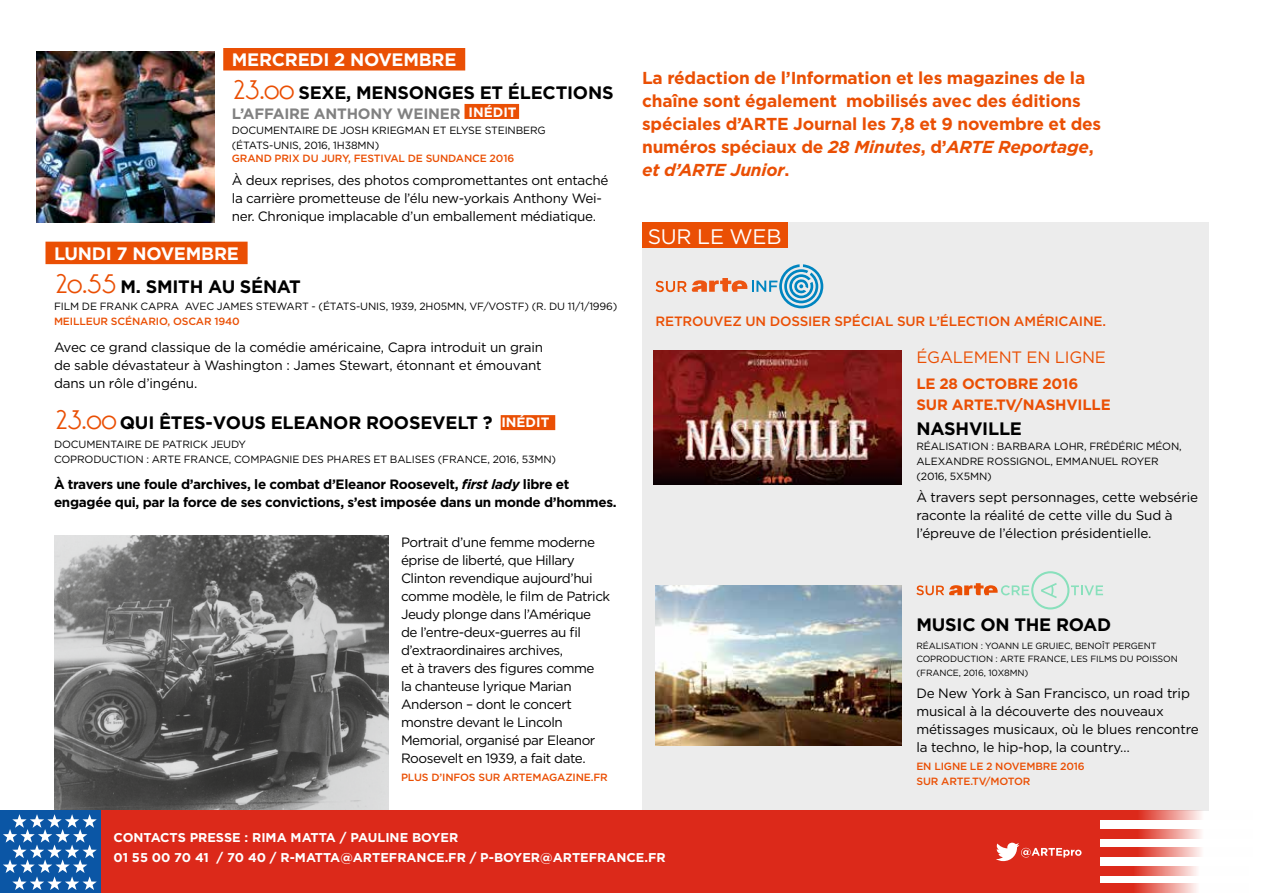
<style>
.page{position:relative;width:1263px;height:893px;background:#fff}
.page>*{position:absolute;margin:0;border:0;box-sizing:border-box;transform-origin:0 0}
.t1{font:21px "Gotham";letter-spacing:-.01em;color:#fff}
.t2{font:700 18px/33.6px "Gotham";letter-spacing:-.01em;color:#000}
.t3{font:700 18px/33.6px "Gotham";letter-spacing:-.01em;color:#fff}
.t4{font:700 17.25px/23.1px "Gotham";letter-spacing:-.01em;color:#ea4f04}
.t5{font:16.5px "Gotham";letter-spacing:-.01em;color:#ea4f04}
.t6{font:700 15px/21px "Gotham";letter-spacing:-.01em;color:#ea4f04}
.t7{font:700 15px "Gotham";letter-spacing:-.01em;color:#818181}
.t8{font:13.5px/18px "Gotham";letter-spacing:-.025em;color:#000}
.t9{font:700 13.5px/18px "Gotham";letter-spacing:-.02em;color:#000}
.t10{font:500 13.5px "Gotham";letter-spacing:-.01em;color:#ea4f04}
.t11{font:700 12.75px/20.2px "Gotham";color:#fff}
.t12{font:10.5px/15px "Gotham";letter-spacing:-.01em;color:#000}
.t13{font:500 10.5px/15px "Gotham";letter-spacing:-.01em;color:#ea4f04}
.t14{font:9px/13.5px "Gotham";letter-spacing:-.01em;color:#000}
.s1{color:#fff}
.s2{font-family:"Oksana MOD";font-weight:400;font-size:25.5px;color:#ea4f04}
.s3{font-size:13.5px;color:#fff}
.s4{color:#000}
.s5{font-style:italic}
</style>
<div class="page">
<div style="left:642px;top:223px;width:567px;height:588px;background:#ececec"></div>
<div style="left:45px;top:242px;width:203px;height:22px;background:#ea4f04"></div>
<img style="left:54px;top:536px;width:334px;height:275px">
<div style="left:501px;top:415px;width:54px;height:15px;background:#ea4f04"></div>
<div style="left:223px;top:48px;width:242px;height:23px;background:#ea4f04"></div>
<div style="left:464px;top:104px;width:55px;height:15px;background:#ea4f04"></div>
<img style="left:36px;top:51px;width:179px;height:172px">
<div style="left:0;top:811px;width:1099px;height:82px;background:#dc291a"></div>
<div style="left:642px;top:223px;width:145px;height:25px;background:#ea4f04"></div>
<svg style="left:916px;top:571px;width:187px;height:38px"></svg>
<img style="left:656px;top:585px;width:245px;height:161px">
<img style="left:654px;top:350px;width:247px;height:135px">
<svg style="left:656px;top:264px;width:167px;height:44px"></svg>
<div style="left:0;top:811px;width:100px;height:82px;background:#0b56a5"></div>
<svg style="left:3px;top:814px;width:94px;height:76px"></svg>
<svg style="left:1099px;top:811px;width:102px;height:9px"></svg>
<svg style="left:1099px;top:829px;width:102px;height:9px"></svg>
<svg style="left:1081px;top:847px;width:120px;height:10px"></svg>
<svg style="left:1099px;top:866px;width:98px;height:9px"></svg>
<svg style="left:1099px;top:884px;width:98px;height:9px"></svg>
<svg style="left:996px;top:843px;width:85px;height:18px"></svg>
<h2 class="t2" style="left:232px;top:43px;width:383px"><span class="s1">MERCREDI 2 NOVEMBRE<br></span><span class="s2">23.00</span> SEXE, MENSONGES ET ÉLECTIONS</h2>
<p class="t7" style="left:232px;top:104px;width:286px">L’AFFAIRE ANTHONY WEINER <span class="s3">INÉDIT</span></p>
<p class="t12" style="left:232px;top:122px;width:316px">DOCUMENTAIRE DE JOSH KRIEGMAN ET ELYSE STEINBERG (ÉTATS-UNIS, 2016, 1H38MN)</p>
<p class="t13" style="left:232px;top:151px;width:284px">GRAND PRIX DU JURY, FESTIVAL DE SUNDANCE 2016</p>
<p class="t8" style="left:232px;top:171px;width:378px">À deux reprises, des photos compromettantes ont entaché la carrière prometteuse de l’élu new-yorkais Anthony Wei&shy;ner. Chronique implacable d’un emballement médiatique.</p>
<h2 class="t3" style="left:54px;top:236px;width:248px">LUNDI 7 NOVEMBRE<br><span class="s2">20.55</span> <span class="s4">M. SMITH AU SÉNAT</span></h2>
<p class="t12" style="left:54px;top:299px;width:565px">FILM DE FRANK CAPRA AVEC JAMES STEWART - (ÉTATS-UNIS, 1939, 2H05MN, VF/VOSTF) (R. DU 11/1/1996)</p>
<p class="t13" style="left:54px;top:314px;width:187px">MEILLEUR SCÉNARIO, OSCAR 1940</p>
<p class="t8" style="left:54px;top:338px;width:491px;text-align:justify">Avec ce grand classique de la comédie américaine, Capra introduit un grain de sable dévastateur à Washington : James Stewart, étonnant et émouvant dans un rôle d’ingénu.</p>
<h2 class="t2" style="left:54px;top:406px;width:497px"><span class="s2">23.00</span> QUI ÊTES-VOUS ELEANOR ROOSEVELT ? <span class="s3">INÉDIT</span></h2>
<p class="t12" style="left:54px;top:436px;width:504px">DOCUMENTAIRE DE PATRICK JEUDY<br>COPRODUCTION : ARTE FRANCE, COMPAGNIE DES PHARES ET BALISES (FRANCE, 2016, 53MN)</p>
<p class="t9" style="left:54px;top:475px;width:564px">À travers une foule d’archives, le combat d’Eleanor Roosevelt, <span class="s5">first lady</span> libre et engagée qui, par la force de ses convictions, s’est imposée dans un monde d’hommes.</p>
<p class="t8" style="left:401px;top:532px;width:211px">Portrait d’une femme moderne éprise de liberté, que Hillary<br>Clinton revendique aujourd’hui comme modèle, le film de Patrick<br>Jeudy plonge dans l’Amérique de l’entre-deux-guerres au fil d’extraordinaires archives,<br>et à travers des figures comme<br>la chanteuse lyrique Marian<br>Anderson – dont le concert monstre devant le Lincoln<br>Memorial, organisé par Eleanor<br>Roosevelt en 1939, a fait date.</p>
<p class="t13" style="left:401px;top:769px;width:208px">PLUS D’INFOS SUR ARTEMAGAZINE.FR</p>
<p class="t4" style="left:642px;top:66px;width:461px">La rédaction de l’Information et les magazines de la chaîne sont également mobilisés avec des éditions spéciales d’ARTE Journal les 7,8 et 9 novembre et des numéros spéciaux de <span class="s5">28 Minutes</span>, d’<span class="s5">ARTE Reportage</span>, <span class="s5">et d’ARTE Junior</span>.</p>
<h1 class="t1" style="left:648px;top:223px;width:135px">SUR LE WEB</h1>
<p class="t10" style="left:656px;top:312px;width:452px">RETROUVEZ UN DOSSIER SPÉCIAL SUR L’ÉLECTION AMÉRICAINE.</p>
<p class="t5" style="left:916px;top:347px;width:191px">ÉGALEMENT EN LIGNE</p>
<p class="t6" style="left:916px;top:373px;width:196px">LE 28 OCTOBRE 2016<br>SUR ARTE.TV/NASHVILLE</p>
<h2 class="t2" style="left:916px;top:412px;width:107px">NASHVILLE</h2>
<p class="t12" style="left:916px;top:438px;width:267px">RÉALISATION : BARBARA LOHR, FRÉDÉRIC MÉON,<br>ALEXANDRE ROSSIGNOL, EMMANUEL ROYER (2016, 5X5MN)</p>
<p class="t8" style="left:916px;top:488px;width:283px">À travers sept personnages, cette websérie raconte la réalité de cette ville du Sud à l’épreuve de l’élection présidentielle.</p>
<h2 class="t2" style="left:916px;top:608px;width:196px">MUSIC ON THE ROAD</h2>
<p class="t14" style="left:916px;top:639px;width:263px">RÉALISATION : YOANN LE GRUIEC, BENOÎT PERGENT<br>COPRODUCTION : ARTE FRANCE, LES FILMS DU POISSON (FRANCE, 2016, 10X8MN)</p>
<p class="t8" style="left:916px;top:684px;width:284px">De New York à San Francisco, un road trip musical à la découverte des nouveaux métissages musicaux, où le blues rencontre la techno, le hip-hop, la country…</p>
<p class="t13" style="left:916px;top:759px;width:170px">EN LIGNE LE 2 NOVEMBRE 2016<br>SUR ARTE.TV/MOTOR</p>
<p class="t11" style="left:114px;top:827px;width:554px">CONTACTS PRESSE : RIMA MATTA / PAULINE BOYER<br>01 55 00 70 41 / 70 40 / R-MATTA@ARTEFRANCE.FR / P-BOYER@ARTEFRANCE.FR</p>
</div>
